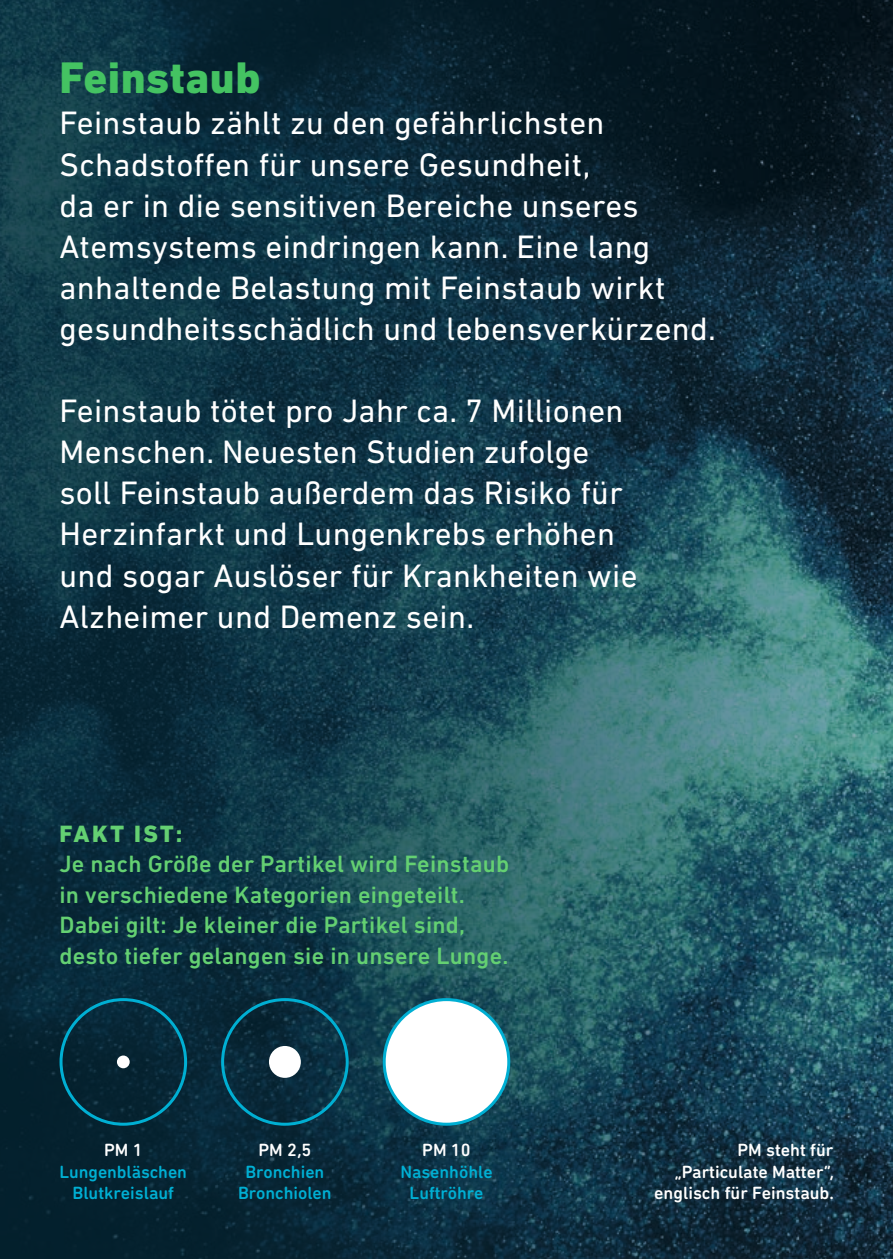
<style>
.page{position:relative;width:893px;height:1259px;background:#fff}
.page>*{position:absolute;margin:0;border:0;box-sizing:border-box;transform-origin:0 0}
.t1{font:800 45px "DIN Next LT Pro";letter-spacing:.01em;color:#44c362}
.t2{font:33px/41.1px "DIN Next LT Pro";letter-spacing:.01em;color:#fff}
.t3{font:500 24px/30.6px "DIN Next LT Pro";letter-spacing:.01em;color:#64d072}
.t4{font:800 24px "DIN Next LT Pro";letter-spacing:.1em;color:#64d072}
.t5{font:500 18px/21.6px "DIN Next Rounded LT Pro";color:#00afd3;text-align:center}
.t6{font:500 18px/21.6px "DIN Next Rounded LT Pro";color:#fff;text-align:right}
</style>
<div class="page">
<img style="left:0;top:0;width:893px;height:1259px">
<div style="left:384px;top:999px;width:125px;height:125px;background:#fff;border-radius:50%"></div>
<div style="left:383px;top:998px;width:127px;height:127px;border:3px solid #00afd3;border-radius:50%"></div>
<div style="left:60px;top:998px;width:127px;height:127px;border:3px solid #00afd3;border-radius:50%"></div>
<div style="left:117px;top:1055px;width:13px;height:13px;background:#fff;border-radius:50%"></div>
<div style="left:221px;top:998px;width:128px;height:127px;border:3px solid #00afd3;border-radius:50%"></div>
<div style="left:269px;top:1046px;width:32px;height:32px;background:#fff;border-radius:50%"></div>
<h1 class="t1" style="left:60px;top:51px;width:202px">Feinstaub</h1>
<p class="t2" style="left:60px;top:102px;width:658px">Feinstaub zählt zu den gefährlichsten Schadstoffen für unsere Gesundheit,<br>da er in die sensitiven Bereiche unseres Atemsystems eindringen kann. Eine lang anhaltende Belastung mit Feinstaub wirkt gesundheitsschädlich und lebensverkürzend.</p>
<p class="t2" style="left:60px;top:390px;width:580px">Feinstaub tötet pro Jahr ca. 7 Millionen Menschen. Neuesten Studien zufolge soll Feinstaub außerdem das Risiko für Herzinfarkt und Lungenkrebs erhöhen und sogar Auslöser für Krankheiten wie Alzheimer und Demenz sein.</p>
<p class="t4" style="left:60px;top:819px;width:125px">FAKT IST:</p>
<p class="t3" style="left:60px;top:848px;width:451px">Je nach Größe der Partikel wird Feinstaub in verschiedene Kategorien eingeteilt.<br>Dabei gilt: Je kleiner die Partikel sind, desto tiefer gelangen sie in unsere Lunge.</p>
<p class="t6" style="left:104px;top:1139px;width:40px">PM 1</p>
<p class="t5" style="left:60px;top:1160px;width:129px">Lungenbläschen<br>Blutkreislauf</p>
<p class="t6" style="left:258px;top:1139px;width:54px">PM 2,5</p>
<p class="t5" style="left:238px;top:1160px;width:95px">Bronchien<br>Bronchiolen</p>
<p class="t6" style="left:422px;top:1139px;width:50px">PM 10</p>
<p class="t5" style="left:400px;top:1160px;width:94px">Nasenhöhle<br>Luftröhre</p>
<p class="t6" style="left:654px;top:1139px;width:181px">PM steht für „Particulate Matter“, englisch für Feinstaub.</p>
</div>
